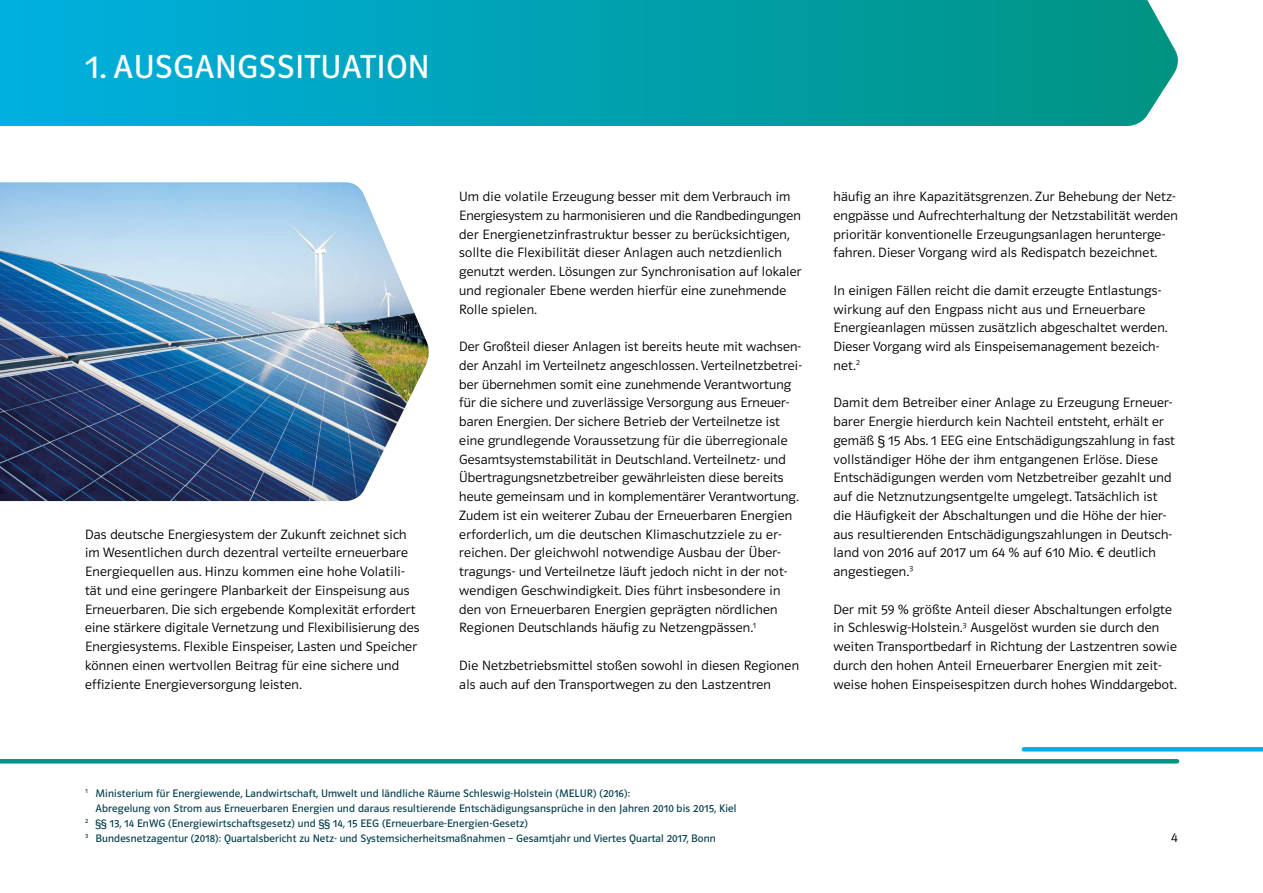
<style>
.page{position:relative;width:1263px;height:893px;background:#fff}
.page>*{position:absolute;margin:0;border:0;box-sizing:border-box;transform-origin:0 0}
.t1{font:34.5px "Polo 22 K Buch";letter-spacing:.015em;color:#fff}
.t2{font:13.95px/18.8px "Polo 11 K Leicht";letter-spacing:.015em;color:#000}
.t3{font:11.25px "Polo 11 K Buch";letter-spacing:.015em;color:#003d4d}
</style>
<div class="page">
<svg style="left:0;top:0;width:1178px;height:126px;background:#03a2b2"></svg>
<img style="left:0;top:182px;width:429px;height:319px">
<hr style="left:1024px;top:747px;width:239px;height:4px;background:#00b0e0">
<hr style="left:0;top:759px;width:1177px;height:4px;background:#009382">
<h1 class="t1" style="left:85px;top:48px;width:346px">1. AUSGANGSSITUATION</h1>
<p class="t2" style="left:85px;top:525px;width:336px">Das deutsche Energiesystem der Zukunft zeichnet sich im Wesentlichen durch dezentral verteilte erneuerbare Energiequellen aus. Hinzu kommen eine hohe Volatili&shy;tät und eine geringere Planbarkeit der Einspeisung aus Erneuerbaren. Die sich ergebende Komplexität erfordert eine stärkere digitale Vernetzung und Flexibilisierung des Energiesystems. Flexible Einspeiser, Lasten und Speicher können einen wertvollen Beitrag für eine sichere und effiziente Energieversorgung leisten.</p>
<p class="t2" style="left:459px;top:187px;width:344px">Um die volatile Erzeugung besser mit dem Verbrauch im Energiesystem zu harmonisieren und die Randbedingungen der Energienetzinfrastruktur besser zu berücksichtigen, sollte die Flexibilität dieser Anlagen auch netzdienlich genutzt werden. Lösungen zur Synchronisation auf lokaler und regionaler Ebene werden hierfür eine zunehmende Rolle spielen.</p>
<p class="t2" style="left:459px;top:337px;width:344px">Der Großteil dieser Anlagen ist bereits heute mit wachsen&shy;der Anzahl im Verteilnetz angeschlossen. Verteilnetzbetrei&shy;ber übernehmen somit eine zunehmende Verantwortung für die sichere und zuverlässige Versorgung aus Erneuer&shy;baren Energien. Der sichere Betrieb der Verteilnetze ist eine grundlegende Voraussetzung für die überregionale Gesamtsystemstabilität in Deutschland. Verteilnetz- und Übertragungsnetzbetreiber gewährleisten diese bereits heute gemeinsam und in komplementärer Verantwortung.<br>Zudem ist ein weiterer Zubau der Erneuerbaren Energien erforderlich, um die deutschen Klimaschutzziele zu er&shy;reichen. Der gleichwohl notwendige Ausbau der Über&shy;tragungs- und Verteilnetze läuft jedoch nicht in der not&shy;wendigen Geschwindigkeit. Dies führt insbesondere in den von Erneuerbaren Energien geprägten nördlichen Regionen Deutschlands häufig zu Netzengpässen.<sup>1</sup></p>
<p class="t2" style="left:459px;top:656px;width:341px">Die Netzbetriebsmittel stoßen sowohl in diesen Regionen als auch auf den Transportwegen zu den Lastzentren</p>
<p class="t2" style="left:833px;top:187px;width:346px">häufig an ihre Kapazitätsgrenzen. Zur Behebung der Netz&shy;engpässe und Aufrechterhaltung der Netzstabilität werden prioritär konventionelle Erzeugungsanlagen herunterge&shy;fahren. Dieser Vorgang wird als Redispatch bezeichnet.</p>
<p class="t2" style="left:833px;top:281px;width:336px">In einigen Fällen reicht die damit erzeugte Entlastungs&shy;wirkung auf den Engpass nicht aus und Erneuerbare Energieanlagen müssen zusätzlich abgeschaltet werden.<br>Dieser Vorgang wird als Einspeisemanagement bezeich&shy;net.<sup>2</sup></p>
<p class="t2" style="left:833px;top:393px;width:343px">Damit dem Betreiber einer Anlage zu Erzeugung Erneuer&shy;barer Energie hierdurch kein Nachteil entsteht, erhält er gemäß § 15 Abs. 1 EEG eine Entschädigungszahlung in fast vollständiger Höhe der ihm entgangenen Erlöse. Diese Entschädigungen werden vom Netzbetreiber gezahlt und auf die Netznutzungsentgelte umgelegt. Tatsächlich ist die Häufigkeit der Abschaltungen und die Höhe der hier&shy;aus resultierenden Entschädigungszahlungen in Deutsch&shy;land von 2016 auf 2017 um 64 % auf 610 Mio. ¤ deutlich angestiegen.<sup>3</sup></p>
<p class="t2" style="left:833px;top:600px;width:345px">Der mit 59 % größte Anteil dieser Abschaltungen erfolgte in Schleswig-Holstein.<sup>3</sup> Ausgelöst wurden sie durch den weiten Transportbedarf in Richtung der Lastzentren sowie durch den hohen Anteil Erneuerbarer Energien mit zeit&shy;weise hohen Einspeisespitzen durch hohes Winddargebot.</p>
<p class="t3" style="left:85px;top:787px;width:547px"><sup>1</sup> Ministerium für Energiewende, Landwirtschaft, Umwelt und ländliche Räume Schleswig-Holstein (MELUR) (2016):</p>
<p class="t3" style="left:96px;top:802px;width:642px">Abregelung von Strom aus Erneuerbaren Energien und daraus resultierende Entschädigungsansprüche in den Jahren 2010 bis 2015, Kiel</p>
<p class="t3" style="left:85px;top:817px;width:444px"><sup>2</sup> §§ 13, 14 EnWG (Energiewirtschaftsgesetz) und §§ 14, 15 EEG (Erneuerbare-Energien-Gesetz)</p>
<p class="t3" style="left:85px;top:832px;width:632px"><sup>3</sup> Bundesnetzagentur (2018): Quartalsbericht zu Netz- und Systemsicherheitsmaßnahmen – Gesamtjahr und Viertes Quartal 2017, Bonn</p>
<p class="t2" style="left:1171px;top:828px;width:8px">4</p>
</div>
